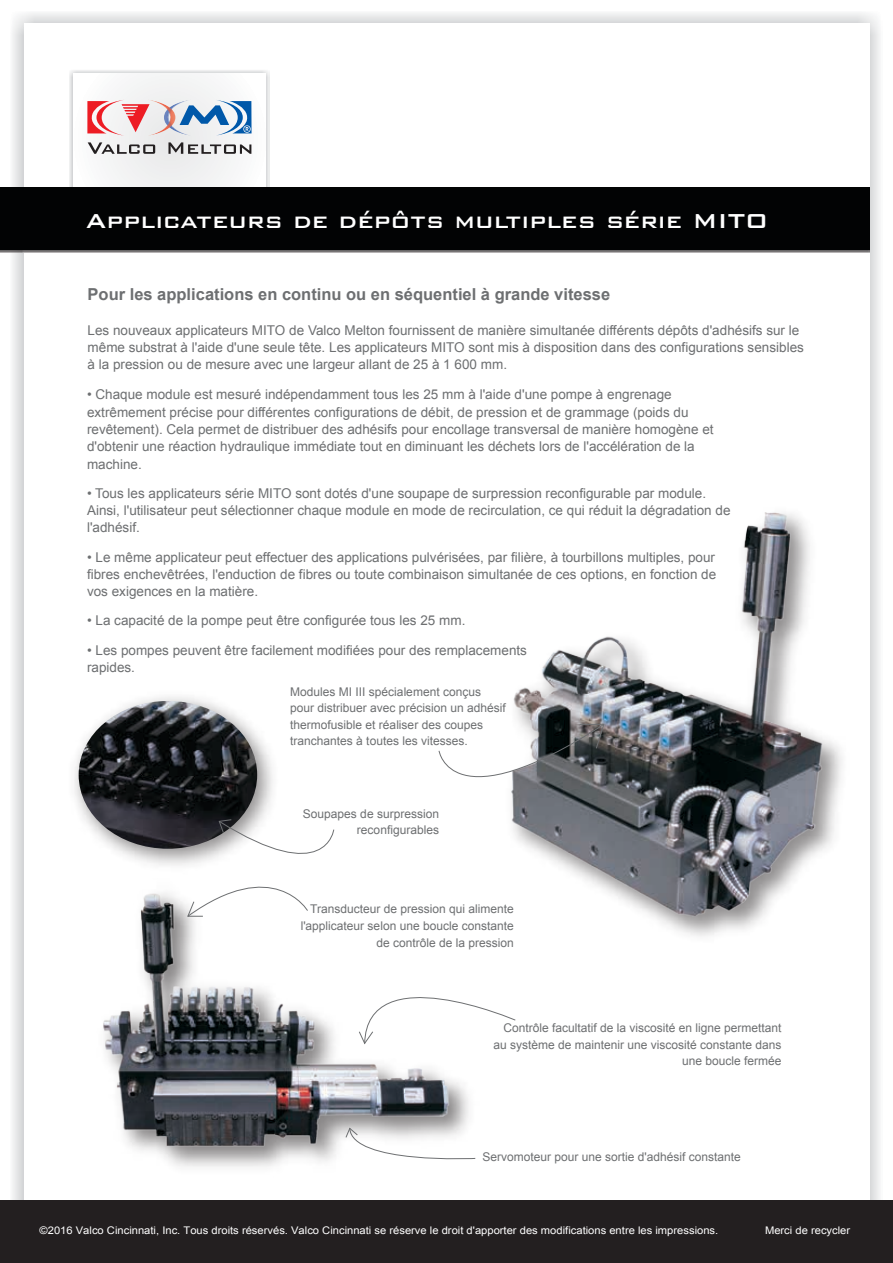
<style>
.page{position:relative;width:893px;height:1263px;background:#fff}
.page>*{position:absolute;margin:0;border:0;box-sizing:border-box;transform-origin:0 0}
.t1{font:500 27px "Bank Gothic BT";color:#fff}
.t2{font:700 16.5px "Arial";color:#6d6f71}
.t3{font:13.5px/17.2px "Arial";color:#6d6f71}
.t4{font:12px/16.5px "Arial";color:#6d6f71;text-align:right}
.t5{font:10.5px "Arial";color:#fff;scale:1.07 1}
</style>
<div class="page">
<img style="left:11px;top:13px;width:869px;height:1187px">
<div style="left:24px;top:24px;width:845px;height:1210px;background:#fff"></div>
<img style="left:70px;top:70px;width:199px;height:117px">
<div style="left:74px;top:73px;width:191px;height:132px;background:#f5f6f6"></div>
<img style="left:0;top:250px;width:869px;height:2px">
<div style="left:0;top:187px;width:869px;height:63px;background:#020304"></div>
<img style="left:175px;top:102px;width:5px;height:34px">
<img style="left:150px;top:100px;width:25px;height:36px">
<svg style="left:88px;top:142px;width:163px;height:12px"></svg>
<svg style="left:87px;top:100px;width:63px;height:36px"></svg>
<svg style="left:180px;top:100px;width:72px;height:36px"></svg>
<div style="left:0;top:1200px;width:893px;height:63px;background:#231f20"></div>
<img style="left:12px;top:1044px;width:12px;height:156px">
<img style="left:104px;top:1044px;width:365px;height:123px">
<img style="left:11px;top:491px;width:324px;height:553px">
<img style="left:79px;top:701px;width:178px;height:148px">
<img style="left:511px;top:512px;width:314px;height:405px">
<svg style="left:438px;top:723px;width:167px;height:101px"></svg>
<svg style="left:187px;top:819px;width:147px;height:98px"></svg>
<svg style="left:358px;top:997px;width:158px;height:48px"></svg>
<svg style="left:345px;top:1127px;width:131px;height:37px"></svg>
<h1 class="t1" style="left:86px;top:206px;width:684px">Applicateurs de dépôts multiples série MITO</h1>
<p class="t2" style="left:88px;top:283px;width:524px">Pour les applications en continu ou en séquentiel à grande vitesse</p>
<p class="t3" style="left:88px;top:321px;width:718px">Les nouveaux applicateurs MITO de Valco Melton fournissent de manière simultanée différents dépôts d'adhésifs sur le même substrat à l'aide d'une seule tête. Les applicateurs MITO sont mis à disposition dans des configurations sensibles à la pression ou de mesure avec une largeur allant de 25 à 1 600 mm.</p>
<p class="t3" style="left:87px;top:386px;width:628px">• Chaque module est mesuré indépendamment tous les 25 mm à l'aide d'une pompe à engrenage extrêmement précise pour différentes configurations de débit, de pression et de grammage (poids du revêtement). Cela permet de distribuer des adhésifs pour encollage transversal de manière homogène et d'obtenir une réaction hydraulique immédiate tout en diminuant les déchets lors de l'accélération de la machine.</p>
<p class="t3" style="left:87px;top:484px;width:645px">• Tous les applicateurs série MITO sont dotés d'une soupape de surpression reconfigurable par module.<br>Ainsi, l'utilisateur peut sélectionner chaque module en mode de recirculation, ce qui réduit la dégradation de l'adhésif.</p>
<p class="t3" style="left:87px;top:548px;width:631px;text-align:justify">• Le même applicateur peut effectuer des applications pulvérisées, par filière, à tourbillons multiples, pour fibres enchevêtrées, l'enduction de fibres ou toute combinaison simultanée de ces options, en fonction de vos exigences en la matière.</p>
<p class="t3" style="left:87px;top:612px;width:380px">• La capacité de la pompe peut être configurée tous les 25 mm.</p>
<p class="t3" style="left:87px;top:641px;width:441px">• Les pompes peuvent être facilement modifiées pour des remplacements rapides.</p>
<p class="t4" style="left:290px;top:683px;width:217px;text-align:left">Modules MI III spécialement conçus pour distribuer avec précision un adhésif thermofusible et réaliser des coupes tranchantes à toutes les vitesses.</p>
<p class="t4" style="left:303px;top:805px;width:138px">Soupapes de surpression reconfigurables</p>
<p class="t4" style="left:301px;top:901px;width:215px">Transducteur de pression qui alimente l'applicateur selon une boucle constante de contrôle de la pression</p>
<p class="t4" style="left:493px;top:1020px;width:290px">Contrôle facultatif de la viscosité en ligne permettant au système de maintenir une viscosité constante dans une boucle fermée</p>
<p class="t4" style="left:482px;top:1149px;width:260px">Servomoteur pour une sortie d'adhésif constante</p>
<p class="t5" style="left:40px;top:1223px;width:636px">©2016 Valco Cincinnati, Inc. Tous droits réservés. Valco Cincinnati se réserve le droit d'apporter des modifications entre les impressions.</p>
<p class="t5" style="left:765px;top:1223px;width:81px">Merci de recycler</p>
</div>
